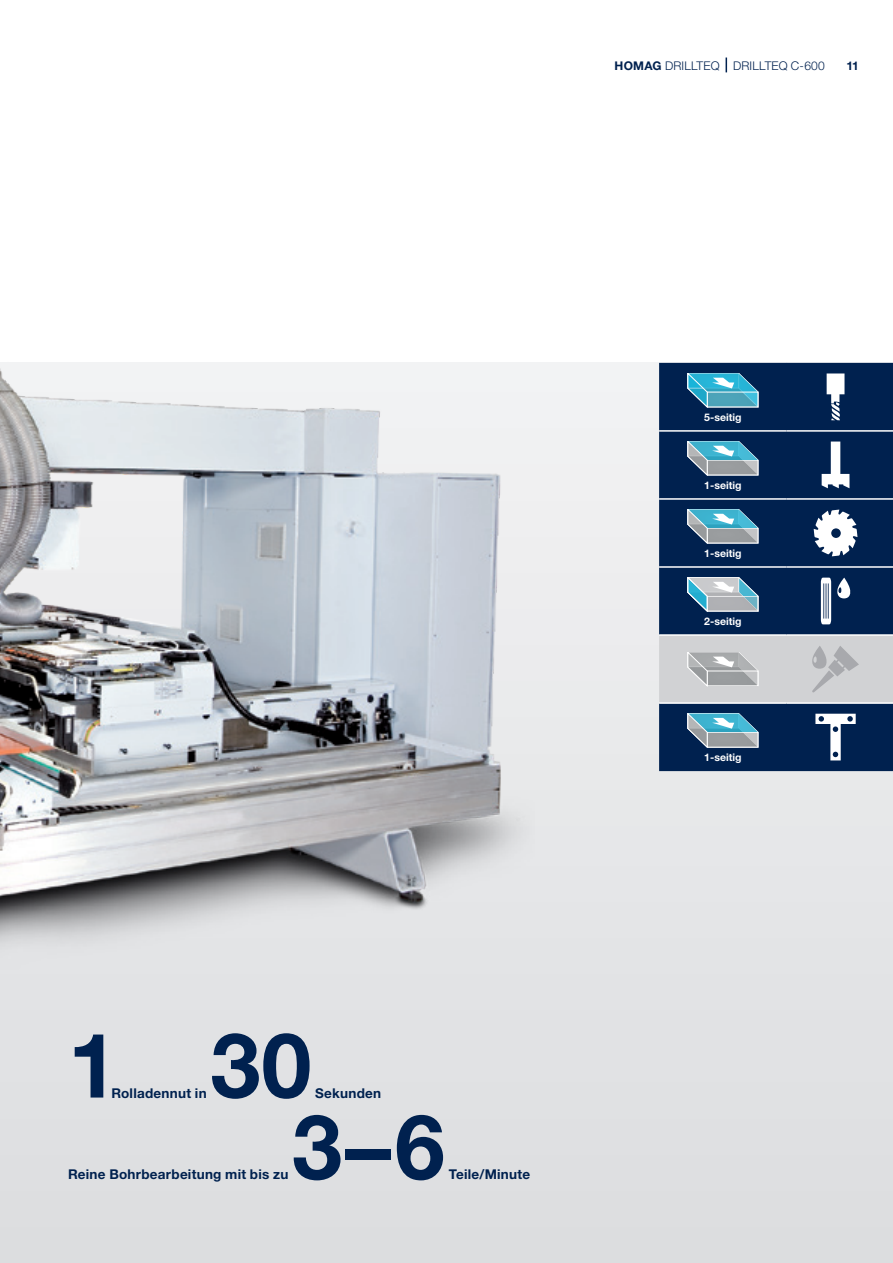
<style>
.page{position:relative;width:893px;height:1263px;background:#fff}
.page>*{position:absolute;margin:0;border:0;box-sizing:border-box;transform-origin:0 0}
._15_Grafik_9pt_bold{font:700 90px "Helvetica Neue LTW1 G";color:#00214f}
._15_Grafik_9pt_bold-2{font:700 13.5px "Helvetica Neue LTW1 G";letter-spacing:.02em;color:#00214f}
.Musterseiten_Rubrike{font:300 12px "Helvetica Neue LTW1 G";letter-spacing:.015em;color:#00214f}
.t1{font:700 12px "Helvetica Neue LTW1 G";color:#00214f}
._07_Tabelle_7_9_zent{font:700 10.5px "Helvetica Neue LTW1 G";color:#fff}
.s1{font-weight:700}
</style>
<div class="page">
<div style="left:0;top:363px;width:893px;height:900px;background:linear-gradient(to bottom,#f2f3f4,#dcdddf)"></div>
<img style="left:0;top:362px;width:534px;height:733px">
<svg style="left:726px;top:58px;width:1px;height:14px"></svg>
<div style="left:659px;top:363px;width:234px;height:408px;background:#00214f"></div>
<hr style="left:659px;top:430px;width:128px;height:2px;background:#fff">
<hr style="left:787px;top:430px;width:106px;height:2px;background:#fff">
<hr style="left:659px;top:498px;width:128px;height:2px;background:#fff">
<hr style="left:787px;top:498px;width:106px;height:2px;background:#fff">
<hr style="left:659px;top:566px;width:128px;height:2px;background:#fff">
<hr style="left:787px;top:566px;width:106px;height:2px;background:#fff">
<svg style="left:688px;top:373px;width:70px;height:34px;background:#49a4c0"></svg>
<svg style="left:827px;top:373px;width:17px;height:47px"></svg>
<svg style="left:688px;top:441px;width:70px;height:34px;background:#6a9db0"></svg>
<div style="left:707px;top:460px;width:51px;height:15px;border:1px solid #fff"></div>
<svg style="left:822px;top:441px;width:27px;height:47px"></svg>
<svg style="left:688px;top:509px;width:70px;height:34px;background:#6a9db0"></svg>
<div style="left:707px;top:528px;width:51px;height:15px;border:1px solid #fff"></div>
<svg style="left:814px;top:510px;width:43px;height:46px"></svg>
<svg style="left:688px;top:577px;width:70px;height:34px;background:#8caab9"></svg>
<div style="left:707px;top:596px;width:51px;height:15px;border:1px solid #fff"></div>
<svg style="left:821px;top:578px;width:30px;height:46px"></svg>
<svg style="left:659px;top:634px;width:234px;height:70px;background:#cbcdcf"></svg>
<svg style="left:688px;top:713px;width:70px;height:34px;background:#6b9db0"></svg>
<div style="left:707px;top:732px;width:51px;height:15px;border:1px solid #fff"></div>
<svg style="left:815px;top:714px;width:41px;height:46px"></svg>
<p class="Musterseiten_Rubrike" style="left:615px;top:58px;width:212px"><span class="s1">HOMAG</span> DRILLTEQ DRILLTEQ C-600</p>
<p class="t1" style="left:846px;top:58px;width:14px">11</p>
<p class="_15_Grafik_9pt_bold" style="left:68px;top:1010px;width:52px">1</p>
<p class="_15_Grafik_9pt_bold" style="left:210px;top:1010px;width:103px">30</p>
<p class="_15_Grafik_9pt_bold-2" style="left:315px;top:1084px;width:68px">Sekunden</p>
<p class="_15_Grafik_9pt_bold-2" style="left:111px;top:1084px;width:97px">Rolladennut in</p>
<p class="_15_Grafik_9pt_bold" style="left:292px;top:1091px;width:154px">3–6</p>
<p class="_15_Grafik_9pt_bold-2" style="left:449px;top:1166px;width:83px">Teile/Minute</p>
<p class="_15_Grafik_9pt_bold-2" style="left:68px;top:1166px;width:222px">Reine Bohrbearbeitung mit bis zu</p>
<p class="_07_Tabelle_7_9_zent" style="left:704px;top:410px;width:39px">5-seitig</p>
<p class="_07_Tabelle_7_9_zent" style="left:704px;top:478px;width:39px">1-seitig</p>
<p class="_07_Tabelle_7_9_zent" style="left:704px;top:546px;width:39px">1-seitig</p>
<p class="_07_Tabelle_7_9_zent" style="left:704px;top:614px;width:39px">2-seitig</p>
<p class="_07_Tabelle_7_9_zent" style="left:704px;top:751px;width:39px">1-seitig</p>
</div>
